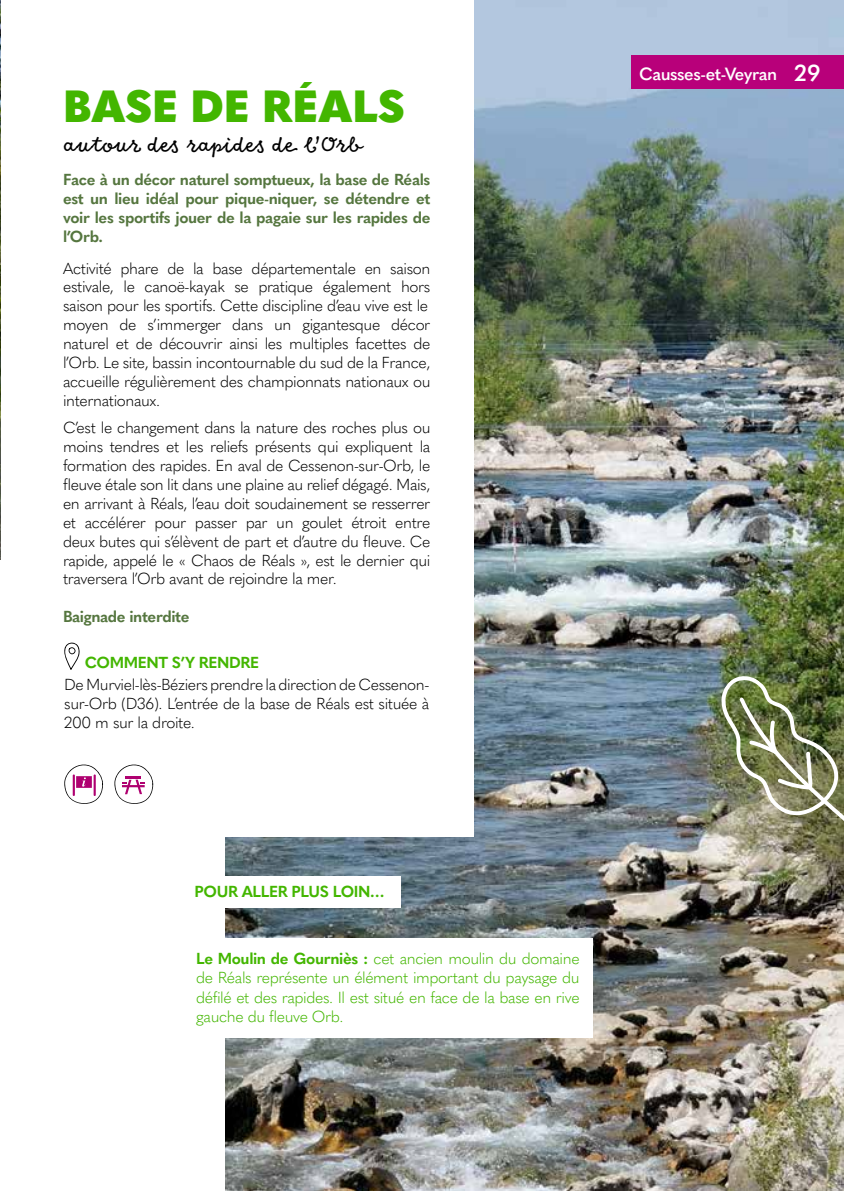
<style>
.page{position:relative;width:844px;height:1191px;background:#fff}
.page>*{position:absolute;margin:0;border:0;box-sizing:border-box;transform-origin:0 0}
.t1{font:900 44.45px "Quasimoda";color:#43b600}
.t2{font:24.5px "Goodlife Script";color:#000}
.t3{font:600 22.75px "Quasimoda";color:#fff}
.t4{font:600 17.5px "Quasimoda";letter-spacing:-.025em;color:#fff}
.t5{font:300 15.75px/18.9px "Quasimoda";letter-spacing:-.025em;color:#000;text-align:justify}
.t6{font:300 15.75px/19.2px "Quasimoda";letter-spacing:-.025em;color:#43b600;text-align:justify}
.t7{font:700 15.75px/18.9px "Quasimoda";letter-spacing:-.025em;color:#55763f;text-align:justify}
.t8{font:700 15.75px "Quasimoda";letter-spacing:-.025em;color:#43b600}
.s1{font-weight:700}
</style>
<div class="page">
<img style="left:0;top:0;width:1px;height:559px">
<img style="left:226px;top:0;width:617px;height:1191px">
<img style="left:720px;top:675px;width:123px;height:148px">
<div style="left:1px;top:0;width:473px;height:836px;background:#fff"></div>
<div style="left:631px;top:56px;width:212px;height:33px;background:#b8007a"></div>
<svg style="left:64px;top:642px;width:15px;height:27px"></svg>
<div style="left:121px;top:876px;width:279px;height:32px;background:#fff"></div>
<div style="left:184px;top:938px;width:409px;height:99px;background:#fff"></div>
<svg style="left:64px;top:764px;width:39px;height:40px"></svg>
<svg style="left:114px;top:764px;width:39px;height:40px"></svg>
<h1 class="t1" style="left:63px;top:71px;width:343px">BASE DE RÉALS</h1>
<h2 class="t2" style="left:64px;top:131px;width:299px">autour des rapides de l’Orb</h2>
<p class="t7" style="left:63px;top:169px;width:369px">Face à un décor naturel somptueux, la base de Réals est un lieu idéal pour pique-niquer, se détendre et voir les sportifs jouer de la pagaie sur les rapides de l’Orb.</p>
<p class="t5" style="left:63px;top:257px;width:369px;text-align:left">Activité phare de la base départementale en saison estivale, le canoë-kayak se pratique également hors saison pour les sportifs. Cette discipline d’eau vive est le moyen de s’immerger dans un gigantesque décor naturel et de découvrir ainsi les multiples facettes de l’Orb. Le site, bassin incontournable du sud de la France, accueille régulièrement des championnats nationaux ou internationaux.</p>
<p class="t5" style="left:63px;top:417px;width:369px">C’est le changement dans la nature des roches plus ou moins tendres et les reliefs présents qui expliquent la formation des rapides. En aval de Cessenon-sur-Orb, le fleuve étale son lit dans une plaine au relief dégagé. Mais, en arrivant à Réals, l’eau doit soudainement se resserrer et accélérer pour passer par un goulet étroit entre deux butes qui s’élèvent de part et d’autre du fleuve. Ce rapide, appelé le « Chaos de Réals », est le dernier qui traversera l’Orb avant de rejoindre la mer.</p>
<p class="t7" style="left:63px;top:606px;width:128px">Baignade interdite</p>
<p class="t8" style="left:85px;top:650px;width:176px">COMMENT S’Y RENDRE</p>
<p class="t5" style="left:64px;top:674px;width:366px">De Murviel-lès-Béziers prendre la direction de Cessenon&shy;sur-Orb (D36). L’entrée de la base de Réals est située à 200 m sur la droite.</p>
<p class="t4" style="left:639px;top:60px;width:139px">Causses-et-Veyran</p>
<h3 class="t3" style="left:794px;top:56px;width:28px">29</h3>
<p class="t8" style="left:194px;top:879px;width:191px">POUR ALLER PLUS LOIN…</p>
<p class="t6" style="left:196px;top:948px;width:385px"><span class="s1">Le Moulin de Gourniès :</span> cet ancien moulin du domaine de Réals représente un élément important du paysage du défilé et des rapides. Il est situé en face de la base en rive gauche du fleuve Orb.</p>
</div>
